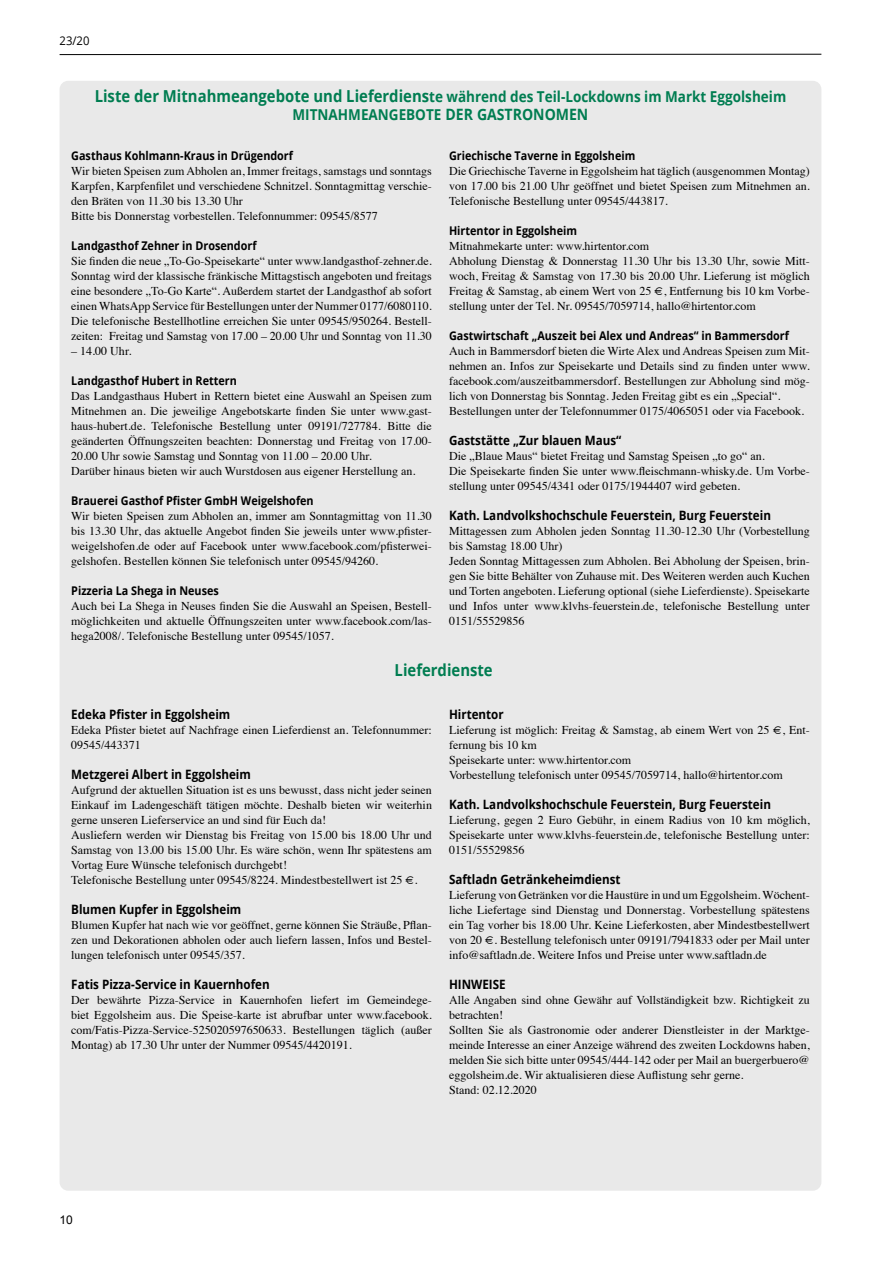
<style>
.page{position:relative;width:881px;height:1263px;background:#fff}
.page>*{position:absolute;margin:0;border:0;box-sizing:border-box;transform-origin:0 0}
.t1{font:700 16.5px "Open Sans";color:#007d51;scale:.9 1}
.t2{font:700 15px/18px "Open Sans";color:#007d51;text-align:center;scale:.9 1}
.t3{font:700 12.9px "Open Sans";color:#000;scale:.9 1}
.t4{font:12px/15px "Times";color:#000}
.t5{font:700 12px "Open Sans";color:#000;scale:.9 1}
.t6{font:12px "Open Sans";color:#000;scale:.94 1}
.t7{font:12px "Arial";color:#000}
.s1{font-size:16.5px}
.s2{font-size:15.6px}
</style>
<div class="page">
<hr style="left:60px;top:54px;width:761px;height:1px;background:#000">
<div style="left:60px;top:81px;width:761px;height:1110px;background:#e9e9e9;border-radius:9px"></div>
<p class="t6" style="left:60px;top:32px;width:33px">23/20</p>
<p class="t2" style="left:95px;top:87px;width:769px"><span class="s1">Liste der Mitnahmeangebote und Lieferdiens</span>te während des Teil-Lockdowns im Markt Eggolsheim<br>MITNAHMEANGEBOTE <span class="s2">DER GASTRONOMEN</span></p>
<p class="t5" style="left:71px;top:147px;width:248px">Gasthaus Kohlmann-Kraus in Drügendorf</p>
<p class="t4" style="left:71px;top:162px;width:362px">Wir bieten Speisen zum Abholen an, Immer freitags, samstags und sonntags Karpfen, Karpfenfilet und verschiedene Schnitzel. Sonntagmittag verschie&shy;den Bräten von 11.30 bis 13.30 Uhr<br>Bitte bis Donnerstag vorbestellen. Telefonnummer: 09545/8577</p>
<p class="t5" style="left:71px;top:237px;width:207px">Landgasthof Zehner in Drosendorf</p>
<p class="t4" style="left:71px;top:252px;width:362px;text-align:justify">Sie finden die neue „To-Go-Speisekarte“ unter www.landgasthof-zehner.de.<br>Sonntag wird der klassische fränkische Mittagstisch angeboten und freitags eine besondere „To-Go Karte“. Außerdem startet der Landgasthof ab sofort einen WhatsApp Service für Bestellungen unter der Nummer 0177/6080110.<br>Die telefonische Bestellhotline erreichen Sie unter 09545/950264. Bestell&shy;zeiten: Freitag und Samstag von 17.00 – 20.00 Uhr und Sonntag von 11.30</p>
<p class="t4" style="left:71px;top:342px;width:62px">– 14.00 Uhr.</p>
<p class="t5" style="left:71px;top:372px;width:185px">Landgasthof Hubert in Rettern</p>
<p class="t4" style="left:71px;top:387px;width:362px">Das Landgasthaus Hubert in Rettern bietet eine Auswahl an Speisen zum Mitnehmen an. Die jeweilige Angebotskarte finden Sie unter www.gast&shy;haus-hubert.de. Telefonische Bestellung unter 09191/727784. Bitte die geänderten Öffnungszeiten beachten: Donnerstag und Freitag von 17.00- 20.00 Uhr sowie Samstag und Sonntag von 11.00 – 20.00 Uhr.<br>Darüber hinaus bieten wir auch Wurstdosen aus eigener Herstellung an.</p>
<p class="t5" style="left:71px;top:492px;width:271px">Brauerei Gasthof Pfister GmbH Weigelshofen</p>
<p class="t4" style="left:71px;top:507px;width:362px;text-align:justify">Wir bieten Speisen zum Abholen an, immer am Sonntagmittag von 11.30 bis 13.30 Uhr, das aktuelle Angebot finden Sie jeweils unter www.pfister&shy;weigelshofen.de oder auf Facebook unter www.facebook.com/pfisterwei&shy;gelshofen. Bestellen können Sie telefonisch unter 09545/94260.</p>
<p class="t5" style="left:71px;top:582px;width:165px">Pizzeria La Shega in Neuses</p>
<p class="t4" style="left:71px;top:597px;width:362px;text-align:justify">Auch bei La Shega in Neuses finden Sie die Auswahl an Speisen, Bestell&shy;möglichkeiten und aktuelle Öffnungszeiten unter www.facebook.com/las&shy;hega2008/. Telefonische Bestellung unter 09545/1057.</p>
<p class="t5" style="left:449px;top:147px;width:208px">Griechische Taverne in Eggolsheim</p>
<p class="t4" style="left:449px;top:162px;width:362px;text-align:justify">Die Griechische Taverne in Eggolsheim hat täglich (ausgenommen Montag) von 17.00 bis 21.00 Uhr geöffnet und bietet Speisen zum Mitnehmen an.<br>Telefonische Bestellung unter 09545/443817.</p>
<p class="t5" style="left:449px;top:222px;width:144px">Hirtentor in Eggolsheim</p>
<p class="t4" style="left:449px;top:237px;width:362px">Mitnahmekarte unter: www.hirtentor.com<br>Abholung Dienstag &amp; Donnerstag 11.30 Uhr bis 13.30 Uhr, sowie Mitt&shy;woch, Freitag &amp; Samstag von 17.30 bis 20.00 Uhr. Lieferung ist möglich Freitag &amp; Samstag, ab einem Wert von 25 €, Entfernung bis 10 km Vorbe&shy;stellung unter der Tel. Nr. 09545/7059714, hallo@hirtentor.com</p>
<p class="t5" style="left:449px;top:327px;width:379px">Gastwirtschaft „Auszeit bei Alex und Andreas“ in Bammersdorf</p>
<p class="t4" style="left:449px;top:342px;width:362px">Auch in Bammersdorf bieten die Wirte Alex und Andreas Speisen zum Mit&shy;nehmen an. Infos zur Speisekarte und Details sind zu finden unter www. facebook.com/auszeitbammersdorf. Bestellungen zur Abholung sind mög&shy;lich von Donnerstag bis Sonntag. Jeden Freitag gibt es ein „Special“.<br>Bestellungen unter der Telefonnummer 0175/4065051 oder via Facebook.</p>
<p class="t3" style="left:449px;top:431px;width:193px">Gaststätte „Zur blauen Maus“</p>
<p class="t4" style="left:449px;top:447px;width:362px">Die „Blaue Maus“ bietet Freitag und Samstag Speisen „to go“ an.<br>Die Speisekarte finden Sie unter www.fleischmann-whisky.de. Um Vorbe&shy;stellung unter 09545/4341 oder 0175/1944407 wird gebeten.</p>
<p class="t3" style="left:449px;top:506px;width:359px">Kath. Landvolkshochschule Feuerstein, Burg Feuerstein</p>
<p class="t4" style="left:449px;top:522px;width:362px">Mittagessen zum Abholen jeden Sonntag 11.30-12.30 Uhr (Vorbestellung bis Samstag 18.00 Uhr)<br>Jeden Sonntag Mittagessen zum Abholen. Bei Abholung der Speisen, brin&shy;gen Sie bitte Behälter von Zuhause mit. Des Weiteren werden auch Kuchen und Torten angeboten. Lieferung optional (siehe Lieferdienste). Speisekarte und Infos unter www.klvhs-feuerstein.de, telefonische Bestellung unter 0151/55529856</p>
<h1 class="t1" style="left:394px;top:658px;width:110px">Lieferdienste</h1>
<p class="t3" style="left:71px;top:705px;width:178px">Edeka Pfister in Eggolsheim</p>
<p class="t4" style="left:71px;top:721px;width:362px">Edeka Pfister bietet auf Nachfrage einen Lieferdienst an. Telefonnummer:<br>09545/443371</p>
<p class="t3" style="left:71px;top:765px;width:201px">Metzgerei Albert in Eggolsheim</p>
<p class="t4" style="left:71px;top:781px;width:362px">Aufgrund der aktuellen Situation ist es uns bewusst, dass nicht jeder seinen Einkauf im Ladengeschäft tätigen möchte. Deshalb bieten wir weiterhin gerne unseren Lieferservice an und sind für Euch da!<br>Ausliefern werden wir Dienstag bis Freitag von 15.00 bis 18.00 Uhr und Samstag von 13.00 bis 15.00 Uhr. Es wäre schön, wenn Ihr spätestens am Vortag Eure Wünsche telefonisch durchgebt!<br>Telefonische Bestellung unter 09545/8224. Mindestbestellwert ist 25 €.</p>
<p class="t3" style="left:71px;top:900px;width:190px">Blumen Kupfer in Eggolsheim</p>
<p class="t4" style="left:71px;top:916px;width:362px;text-align:justify">Blumen Kupfer hat nach wie vor geöffnet, gerne können Sie Sträuße, Pflan&shy;zen und Dekorationen abholen oder auch liefern lassen, Infos und Bestel&shy;lungen telefonisch unter 09545/357.</p>
<p class="t3" style="left:71px;top:975px;width:222px">Fatis Pizza-Service in Kauernhofen</p>
<p class="t4" style="left:71px;top:991px;width:362px;text-align:justify">Der bewährte Pizza-Service in Kauernhofen liefert im Gemeindege&shy;biet Eggolsheim aus. Die Speise-karte ist abrufbar unter www.facebook. com/Fatis-Pizza-Service-525020597650633. Bestellungen täglich (außer Montag) ab 17.30 Uhr unter der Nummer 09545/4420191.</p>
<p class="t3" style="left:449px;top:705px;width:62px">Hirtentor</p>
<p class="t4" style="left:449px;top:721px;width:362px">Lieferung ist möglich: Freitag &amp; Samstag, ab einem Wert von 25 €, Ent&shy;fernung bis 10 km<br>Speisekarte unter: www.hirtentor.com<br>Vorbestellung telefonisch unter 09545/7059714, hallo@hirtentor.com</p>
<p class="t3" style="left:449px;top:795px;width:359px">Kath. Landvolkshochschule Feuerstein, Burg Feuerstein</p>
<p class="t4" style="left:449px;top:811px;width:362px;text-align:justify">Lieferung, gegen 2 Euro Gebühr, in einem Radius von 10 km möglich, Speisekarte unter www.klvhs-feuerstein.de, telefonische Bestellung unter:<br>0151/55529856</p>
<p class="t3" style="left:449px;top:870px;width:192px">Saftladn Getränkeheimdienst</p>
<p class="t4" style="left:449px;top:886px;width:362px;text-align:justify">Lieferung von Getränken vor die Haustüre in und um Eggolsheim. Wöchent&shy;liche Liefertage sind Dienstag und Donnerstag. Vorbestellung spätestens ein Tag vorher bis 18.00 Uhr. Keine Lieferkosten, aber Mindestbestellwert von 20 €. Bestellung telefonisch unter 09191/7941833 oder per Mail unter info@saftladn.de. Weitere Infos und Preise unter www.saftladn.de</p>
<p class="t3" style="left:449px;top:975px;width:64px">HINWEISE</p>
<p class="t4" style="left:449px;top:991px;width:362px">Alle Angaben sind ohne Gewähr auf Vollständigkeit bzw. Richtigkeit zu betrachten!<br>Sollten Sie als Gastronomie oder anderer Dienstleister in der Marktge&shy;meinde Interesse an einer Anzeige während des zweiten Lockdowns haben, melden Sie sich bitte unter 09545/444-142 oder per Mail an buergerbuero@ eggolsheim.de. Wir aktualisieren diese Auflistung sehr gerne.<br>Stand: 02.12.2020</p>
<p class="t7" style="left:60px;top:1212px;width:15px">10</p>
</div>
